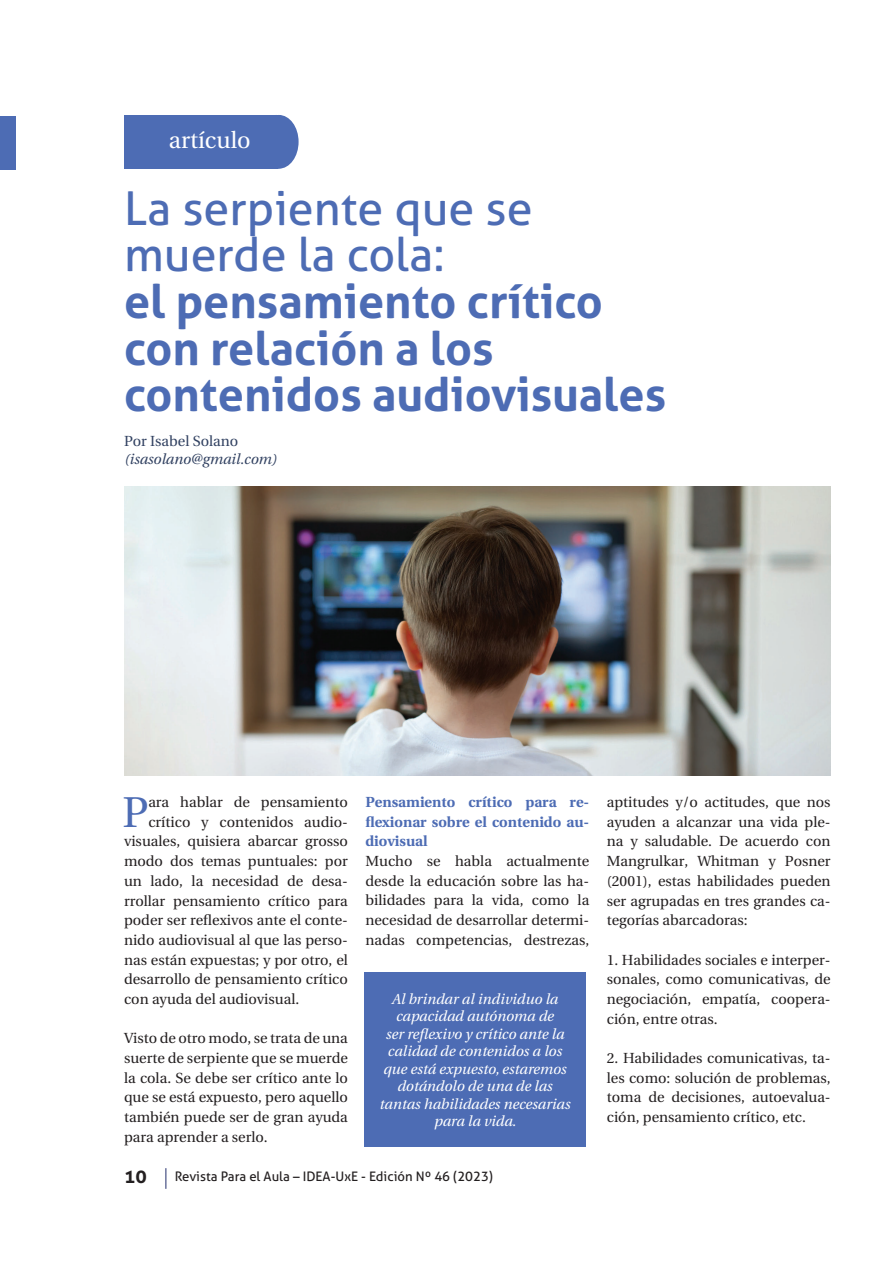
<style>
.page{position:relative;width:893px;height:1263px;background:#fff}
.page>*{position:absolute;margin:0;border:0;box-sizing:border-box;transform-origin:0 0}
.t1{font:700 46.65px/46.7px "Aller";color:#4d6cb4}
.t2{font:46.65px/46.7px "Aller";color:#4d6cb4}
.t3{font:43.05px "Linguistics Pro";color:#4d6cb4}
.t4{font:23.4px "Linguistics Pro";color:#fff}
.t5{font:700 18.9px "Aller";color:#231f20}
.t6{font:14.55px/19.6px "Linguistics Pro";color:#231f20;text-align:justify}
.t7{font:italic 14.55px/17.5px "Linguistics Pro";color:#fff;text-align:center}
.t8{font:700 14.55px/19.6px "Linguistics Pro";color:#4d6cb4;text-align:justify}
.t9{font:italic 14.55px "Linguistics Pro";color:#314161}
.t10{font:14.55px "Linguistics Pro";color:#314161}
.t11{font:13.2px "Aller";color:#231f20}
</style>
<div class="page">
<svg style="left:166px;top:1168px;width:1px;height:21px"></svg>
<div style="left:0;top:116px;width:16px;height:54px;background:#4d6cb4"></div>
<div style="left:124px;top:115px;width:154px;height:54px;background:#4d6cb4"></div>
<svg style="left:259px;top:115px;width:40px;height:54px"></svg>
<div style="left:256px;top:115px;width:40px;height:54px;background:#4d6cb4;border-radius:50%"></div>
<img style="left:124px;top:486px;width:707px;height:290px">
<div style="left:364px;top:972px;width:221px;height:175px;background:#4d6cb4"></div>
<h3 class="t4" style="left:169px;top:130px;width:83px">artículo</h3>
<h1 class="t2" style="left:124px;top:185px;width:410px">La serpiente que se muerde la cola:</h1>
<h1 class="t1" style="left:124px;top:279px;width:544px">el pensamiento crítico con relación a los contenidos audiovisuales</h1>
<p class="t10" style="left:124px;top:436px;width:116px">Por Isabel Solano</p>
<p class="t9" style="left:124px;top:453px;width:154px">(isasolano@gmail.com)</p>
<h2 class="t3" style="left:123px;top:795px;width:27px">P</h2>
<p class="t6" style="left:148px;top:794px;width:201px">ara hablar de pensamiento</p>
<p class="t6" style="left:148px;top:813px;width:201px">crítico y contenidos audio-</p>
<p class="t6" style="left:124px;top:833px;width:225px">visuales, quisiera abarcar grosso</p>
<p class="t6" style="left:124px;top:853px;width:225px">modo dos temas puntuales: por</p>
<p class="t6" style="left:124px;top:872px;width:225px">un lado, la necesidad de desa-</p>
<p class="t6" style="left:124px;top:892px;width:225px">rrollar pensamiento crítico para</p>
<p class="t6" style="left:124px;top:912px;width:225px">poder ser reflexivos ante el conte-</p>
<p class="t6" style="left:124px;top:931px;width:225px">nido audiovisual al que las perso-</p>
<p class="t6" style="left:124px;top:951px;width:225px">nas están expuestas; y por otro, el</p>
<p class="t6" style="left:124px;top:971px;width:225px">desarrollo de pensamiento crítico</p>
<p class="t6" style="left:124px;top:990px;width:177px">con ayuda del audiovisual.</p>
<p class="t6" style="left:124px;top:1030px;width:225px">Visto de otro modo, se trata de una suerte de serpiente que se muerde la cola. Se debe ser crítico ante lo que se está expuesto, pero aquello también puede ser de gran ayuda para aprender a serlo.</p>
<p class="t8" style="left:365px;top:794px;width:225px">Pensamiento crítico para re&shy;flexionar sobre el contenido au&shy;diovisual</p>
<p class="t6" style="left:365px;top:853px;width:225px">Mucho se habla actualmente desde la educación sobre las ha&shy;bilidades para la vida, como la necesidad de desarrollar determi&shy;nadas competencias, destrezas,</p>
<p class="t7" style="left:379px;top:992px;width:192px">Al brindar al individuo la capacidad autónoma de<br>ser reflexivo y crítico ante la calidad de contenidos a los que está expuesto, estaremos dotándolo de una de las tantas habilidades necesarias para la vida.</p>
<p class="t5" style="left:124px;top:1165px;width:24px">10</p>
<p class="t11" style="left:175px;top:1169px;width:320px">Revista Para el Aula – IDEA-UxE - Edición Nº 46 (2023)</p>
<p class="t6" style="left:607px;top:794px;width:225px">aptitudes y/o actitudes, que nos ayuden a alcanzar una vida ple&shy;na y saludable. De acuerdo con Mangrulkar, Whitman y Posner (2001), estas habilidades pueden ser agrupadas en tres grandes ca&shy;tegorías abarcadoras:</p>
<p class="t6" style="left:607px;top:951px;width:225px">1. Habilidades sociales e interper&shy;sonales, como comunicativas, de negociación, empatía, coopera&shy;ción, entre otras.</p>
<p class="t6" style="left:607px;top:1050px;width:225px">2. Habilidades comunicativas, ta&shy;les como: solución de problemas, toma de decisiones, autoevalua&shy;ción, pensamiento crítico, etc.</p>
</div>
